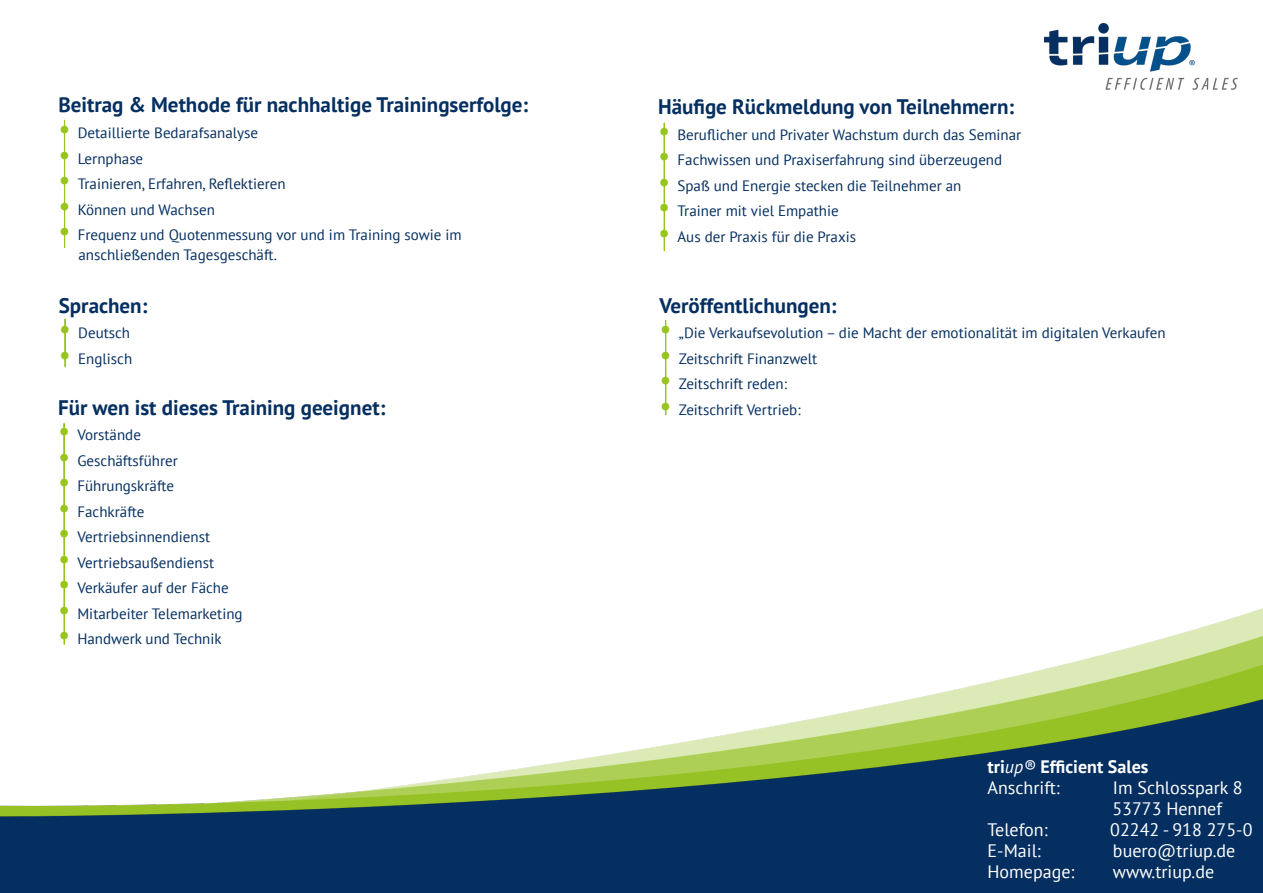
<style>
.page{position:relative;width:1263px;height:893px;background:#fff}
.page>*{position:absolute;margin:0;border:0;box-sizing:border-box;transform-origin:0 0}
.t1{font:700 21px "PT Sans";color:#052f60}
.t2{font:18px/21px "PT Sans";color:#fff}
.t3{font:700 18px/21px "PT Sans";color:#fff}
.t4{font:15px/19.5px "PT Sans";color:#052f60}
.s1{font-size:27px;color:#98c420}
.s2{font-weight:400;font-style:italic}
.s3{font-weight:400}
</style>
<div class="page">
<img style="left:907px;top:609px;width:356px;height:91px">
<img style="left:0;top:700px;width:1263px;height:193px">
<svg style="left:64px;top:119px;width:1px;height:129px"></svg>
<svg style="left:64px;top:318px;width:2px;height:50px"></svg>
<svg style="left:663px;top:122px;width:2px;height:129px"></svg>
<svg style="left:665px;top:320px;width:2px;height:96px"></svg>
<img style="left:1045px;top:23px;width:193px;height:67px">
<svg style="left:63px;top:423px;width:2px;height:222px"></svg>
<h1 class="t1" style="left:58px;top:91px;width:471px">Beitrag &amp; Methode für nachhaltige Trainingserfolge:</h1>
<p class="t4" style="left:58px;top:123px;width:201px"><span class="s1">•</span> Detaillierte Bedarafsanalyse</p>
<p class="t4" style="left:58px;top:148px;width:86px"><span class="s1">•</span> Lernphase</p>
<p class="t4" style="left:58px;top:174px;width:229px"><span class="s1">•</span> Trainieren, Erfahren, Reflektieren</p>
<p class="t4" style="left:58px;top:199px;width:158px"><span class="s1">•</span> Können und Wachsen</p>
<p class="t4" style="left:78px;top:225px;width:385px;text-indent:-20px"><span class="s1">•</span> Frequenz und Quotenmessung vor und im Training sowie im anschließenden Tagesgeschäft.</p>
<h1 class="t1" style="left:59px;top:291px;width:90px">Sprachen:</h1>
<p class="t4" style="left:59px;top:323px;width:73px"><span class="s1">•</span> Deutsch</p>
<p class="t4" style="left:59px;top:348px;width:75px"><span class="s1">•</span> Englisch</p>
<h1 class="t1" style="left:658px;top:93px;width:358px">Häufige Rückmeldung von Teilnehmern:</h1>
<p class="t4" style="left:658px;top:124px;width:365px"><span class="s1">•</span> Beruflicher und Privater Wachstum durch das Seminar</p>
<p class="t4" style="left:658px;top:150px;width:346px"><span class="s1">•</span> Fachwissen und Praxiserfahrung sind überzeugend</p>
<p class="t4" style="left:658px;top:175px;width:305px"><span class="s1">•</span> Spaß und Energie stecken die Teilnehmer an</p>
<p class="t4" style="left:658px;top:201px;width:182px"><span class="s1">•</span> Trainer mit viel Empathie</p>
<p class="t4" style="left:658px;top:226px;width:200px"><span class="s1">•</span> Aus der Praxis für die Praxis</p>
<h1 class="t1" style="left:659px;top:291px;width:179px">Veröffentlichungen:</h1>
<p class="t4" style="left:659px;top:323px;width:508px"><span class="s1">•</span> „Die Verkaufsevolution – die Macht der emotionalität im digitalen Verkaufen</p>
<p class="t4" style="left:659px;top:348px;width:159px"><span class="s1">•</span> Zeitschrift Finanzwelt</p>
<p class="t4" style="left:659px;top:374px;width:129px"><span class="s1">•</span> Zeitschrift reden:</p>
<h1 class="t1" style="left:58px;top:393px;width:329px">Für wen ist dieses Training geeignet:</h1>
<p class="t4" style="left:659px;top:399px;width:143px"><span class="s1">•</span> Zeitschrift Vertrieb:</p>
<p class="t4" style="left:58px;top:425px;width:84px"><span class="s1">•</span> Vorstände</p>
<p class="t4" style="left:58px;top:450px;width:121px"><span class="s1">•</span> Geschäftsführer</p>
<p class="t4" style="left:58px;top:476px;width:118px"><span class="s1">•</span> Führungskräfte</p>
<p class="t4" style="left:58px;top:501px;width:88px"><span class="s1">•</span> Fachkräfte</p>
<p class="t4" style="left:58px;top:527px;width:154px"><span class="s1">•</span> Vertriebsinnendienst</p>
<p class="t4" style="left:58px;top:552px;width:158px"><span class="s1">•</span> Vertriebsaußendienst</p>
<p class="t4" style="left:58px;top:578px;width:172px"><span class="s1">•</span> Verkäufer auf der Fäche</p>
<p class="t4" style="left:58px;top:603px;width:186px"><span class="s1">•</span> Mitarbeiter Telemarketing</p>
<p class="t4" style="left:58px;top:629px;width:165px"><span class="s1">•</span> Handwerk und Technik</p>
<p class="t3" style="left:987px;top:756px;width:162px">tri<span class="s2">up®</span> Efficient Sales<br><span class="s3">Anschrift:</span></p>
<p class="t2" style="left:1112px;top:777px;width:131px">Im Schlosspark 8<br>53773 Hennef</p>
<p class="t2" style="left:987px;top:819px;width:62px">Telefon:</p>
<p class="t2" style="left:1110px;top:819px;width:144px">02242 - 918 275-0</p>
<p class="t2" style="left:987px;top:840px;width:55px">E-Mail:</p>
<p class="t2" style="left:1113px;top:840px;width:124px">buero@triup.de</p>
<p class="t2" style="left:987px;top:861px;width:88px">Homepage:</p>
<p class="t2" style="left:1113px;top:861px;width:103px">www.triup.de</p>
</div>
